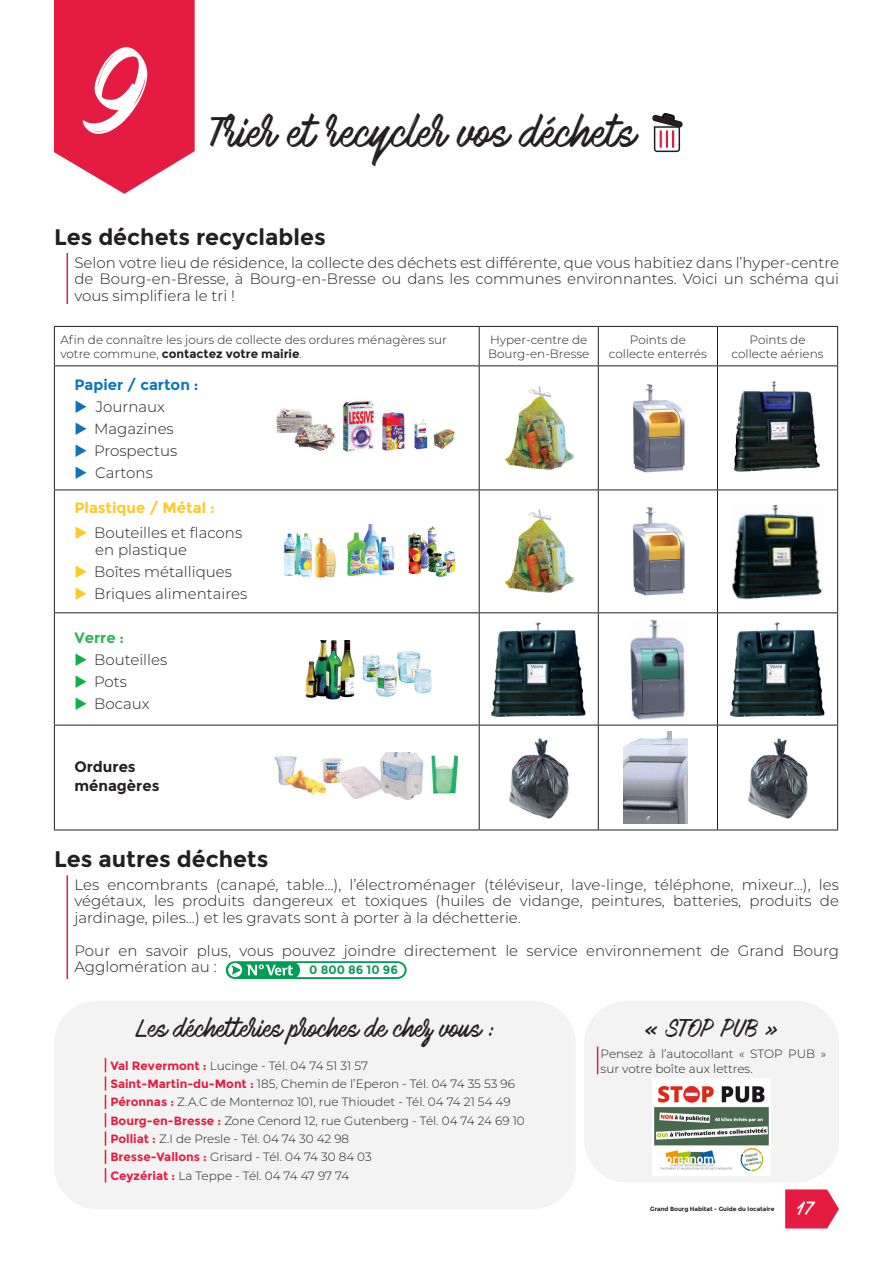
<style>
.page{position:relative;width:893px;height:1263px;background:#fff}
.page>*{position:absolute;margin:0;border:0;box-sizing:border-box;transform-origin:0 0}
.t1{font:105px "Mark My Words";color:#fff}
.t2{font:37.5px "Mark My Words";color:#231f20}
.t3{font:22.5px "Mark My Words";color:#231f20}
.t4{font:700 22.5px "Montserrat";color:#231f20}
.t5{font:16.5px "Mark My Words";color:#fff}
.t6{font:300 15px/16.5px "Montserrat";color:#231f20;text-align:justify}
.t7{font:700 15px "Montserrat";color:#fec927}
.t8{font:700 15px "Montserrat";color:#231f20}
.t9{font:700 15px "Montserrat";color:#0c76bd}
.t10{font:700 15px "Montserrat";color:#30b45c}
.t11{font:300 12px/14.4px "Montserrat";color:#231f20}
.t12{font:700 12px "Montserrat";color:#169656}
.t13{font:700 6px "Montserrat";color:#231f20}
.s1{font-weight:700}
.s2{color:#1072b9}
.s3{color:#fec927}
.s4{color:#fff}
.s5{color:#0cb14b}
.s6{font-weight:700;color:#e51b41}
</style>
<div class="page">
<svg style="left:785px;top:1189px;width:54px;height:39px;background:#e83658"></svg>
<svg style="left:54px;top:0;width:141px;height:194px;background:#e73455"></svg>
<hr style="left:67px;top:253px;width:1px;height:51px;background:#e51b41">
<hr style="left:67px;top:875px;width:1px;height:104px;background:#e51b41">
<svg style="left:226px;top:961px;width:181px;height:18px"></svg>
<hr style="left:54px;top:326px;width:425px;height:1px;background:#231f20">
<hr style="left:54px;top:327px;width:1px;height:38px;background:#231f20">
<hr style="left:479px;top:326px;width:119px;height:1px;background:#231f20">
<hr style="left:479px;top:327px;width:1px;height:38px;background:#231f20">
<hr style="left:598px;top:326px;width:119px;height:1px;background:#231f20">
<hr style="left:598px;top:327px;width:1px;height:38px;background:#231f20">
<hr style="left:717px;top:326px;width:121px;height:1px;background:#231f20">
<hr style="left:717px;top:327px;width:1px;height:38px;background:#231f20">
<hr style="left:837px;top:327px;width:1px;height:38px;background:#231f20">
<hr style="left:54px;top:365px;width:425px;height:1px;background:#231f20">
<hr style="left:54px;top:366px;width:1px;height:124px;background:#231f20">
<hr style="left:479px;top:365px;width:119px;height:1px;background:#231f20">
<hr style="left:479px;top:366px;width:1px;height:124px;background:#231f20">
<hr style="left:598px;top:365px;width:119px;height:1px;background:#231f20">
<hr style="left:598px;top:366px;width:1px;height:124px;background:#231f20">
<hr style="left:717px;top:365px;width:121px;height:1px;background:#231f20">
<hr style="left:717px;top:366px;width:1px;height:124px;background:#231f20">
<hr style="left:837px;top:366px;width:1px;height:124px;background:#231f20">
<hr style="left:54px;top:490px;width:425px;height:1px;background:#231f20">
<hr style="left:54px;top:490px;width:1px;height:122px;background:#231f20">
<hr style="left:479px;top:490px;width:119px;height:1px;background:#231f20">
<hr style="left:479px;top:490px;width:1px;height:122px;background:#231f20">
<hr style="left:598px;top:490px;width:119px;height:1px;background:#231f20">
<hr style="left:598px;top:490px;width:1px;height:122px;background:#231f20">
<hr style="left:717px;top:490px;width:121px;height:1px;background:#231f20">
<hr style="left:717px;top:490px;width:1px;height:122px;background:#231f20">
<hr style="left:837px;top:490px;width:1px;height:122px;background:#231f20">
<hr style="left:54px;top:612px;width:425px;height:1px;background:#231f20">
<hr style="left:54px;top:613px;width:1px;height:112px;background:#231f20">
<hr style="left:479px;top:612px;width:119px;height:1px;background:#231f20">
<hr style="left:479px;top:613px;width:1px;height:112px;background:#231f20">
<hr style="left:598px;top:612px;width:119px;height:1px;background:#231f20">
<hr style="left:598px;top:613px;width:1px;height:112px;background:#231f20">
<hr style="left:717px;top:612px;width:121px;height:1px;background:#231f20">
<hr style="left:717px;top:613px;width:1px;height:112px;background:#231f20">
<hr style="left:837px;top:613px;width:1px;height:112px;background:#231f20">
<hr style="left:54px;top:725px;width:425px;height:1px;background:#231f20">
<hr style="left:54px;top:725px;width:1px;height:104px;background:#231f20">
<hr style="left:479px;top:725px;width:119px;height:1px;background:#231f20">
<hr style="left:479px;top:725px;width:1px;height:104px;background:#231f20">
<hr style="left:598px;top:725px;width:119px;height:1px;background:#231f20">
<hr style="left:598px;top:725px;width:1px;height:104px;background:#231f20">
<hr style="left:717px;top:725px;width:121px;height:1px;background:#231f20">
<hr style="left:717px;top:725px;width:1px;height:104px;background:#231f20">
<hr style="left:837px;top:725px;width:1px;height:104px;background:#231f20">
<hr style="left:54px;top:829px;width:425px;height:1px;background:#231f20">
<hr style="left:479px;top:829px;width:119px;height:1px;background:#231f20">
<hr style="left:598px;top:829px;width:119px;height:1px;background:#231f20">
<hr style="left:717px;top:829px;width:121px;height:1px;background:#231f20">
<img style="left:505px;top:386px;width:69px;height:84px">
<img style="left:505px;top:509px;width:69px;height:84px">
<img style="left:633px;top:384px;width:52px;height:88px">
<img style="left:633px;top:507px;width:52px;height:88px">
<img style="left:734px;top:381px;width:86px;height:91px">
<img style="left:276px;top:400px;width:179px;height:52px">
<img style="left:284px;top:524px;width:172px;height:54px">
<img style="left:732px;top:504px;width:90px;height:96px">
<img style="left:305px;top:641px;width:127px;height:58px">
<img style="left:630px;top:619px;width:55px;height:101px">
<img style="left:731px;top:622px;width:94px;height:95px">
<img style="left:492px;top:622px;width:94px;height:95px">
<img style="left:274px;top:752px;width:184px;height:48px">
<img style="left:509px;top:738px;width:60px;height:81px">
<img style="left:624px;top:732px;width:63px;height:91px">
<img style="left:748px;top:738px;width:60px;height:81px">
<div style="left:54px;top:1001px;width:522px;height:208px;background:#f3f3f3;border-radius:43px"></div>
<div style="left:584px;top:1001px;width:255px;height:181px;background:#f3f3f3;border-radius:43px"></div>
<svg style="left:105px;top:1058px;width:1px;height:124px"></svg>
<svg style="left:597px;top:1046px;width:1px;height:28px"></svg>
<img style="left:652px;top:1079px;width:119px;height:96px">
<svg style="left:652px;top:113px;width:31px;height:40px"></svg>
<hr style="left:654px;top:126px;width:25px;height:2px;background:#231f20">
<p class="t1" style="left:94px;top:36px;width:56px">9</p>
<p class="t2" style="left:210px;top:112px;width:428px">Trier et recycler vos déchets</p>
<p class="t4" style="left:54px;top:224px;width:273px">Les déchets recyclables</p>
<p class="t6" style="left:74px;top:253px;width:766px">Selon votre lieu de résidence, la collecte des déchets est différente, que vous habitiez dans l’hyper-centre de Bourg-en-Bresse, à Bourg-en-Bresse ou dans les communes environnantes. Voici un schéma qui vous simplifiera le tri !</p>
<p class="t11" style="left:60px;top:332px;width:388px">Afin de connaître les jours de collecte des ordures ménagères sur votre commune, <span class="s1">contactez votre mairie</span>.</p>
<p class="t11" style="left:490px;top:332px;width:99px">Hyper-centre de</p>
<p class="t11" style="left:488px;top:347px;width:103px">Bourg-en-Bresse</p>
<p class="t9" style="left:74px;top:376px;width:126px">Papier / carton :</p>
<p class="t6" style="left:74px;top:398px;width:92px"><span class="s2">◆</span> Journaux</p>
<p class="t6" style="left:74px;top:420px;width:101px"><span class="s2">◆</span> Magazines</p>
<p class="t6" style="left:74px;top:442px;width:104px"><span class="s2">◆</span> Prospectus</p>
<p class="t6" style="left:74px;top:464px;width:80px"><span class="s2">◆</span> Cartons</p>
<p class="t7" style="left:74px;top:499px;width:142px">Plastique / Métal :</p>
<p class="t6" style="left:74px;top:524px;width:169px"><span class="s3">◆</span> Bouteilles et flacons</p>
<p class="t6" style="left:74px;top:541px;width:114px"><span class="s4">◆</span> en plastique</p>
<p class="t6" style="left:74px;top:563px;width:159px"><span class="s3">◆</span> Boîtes métalliques</p>
<p class="t6" style="left:74px;top:585px;width:174px"><span class="s3">◆</span> Briques alimentaires</p>
<p class="t10" style="left:74px;top:629px;width:51px">Verre :</p>
<p class="t6" style="left:74px;top:651px;width:94px"><span class="s5">◆</span> Bouteilles</p>
<p class="t6" style="left:74px;top:673px;width:54px"><span class="s5">◆</span> Pots</p>
<p class="t6" style="left:74px;top:695px;width:77px"><span class="s5">◆</span> Bocaux</p>
<p class="t8" style="left:74px;top:758px;width:63px">Ordures</p>
<p class="t8" style="left:74px;top:777px;width:87px">ménagères</p>
<p class="t11" style="left:630px;top:332px;width:57px">Points de</p>
<p class="t11" style="left:609px;top:347px;width:99px">collecte enterrés</p>
<p class="t11" style="left:750px;top:332px;width:57px">Points de</p>
<p class="t11" style="left:732px;top:347px;width:93px">collecte aériens</p>
<p class="t4" style="left:54px;top:846px;width:216px">Les autres déchets</p>
<p class="t6" style="left:74px;top:876px;width:766px">Les encombrants (canapé, table…), l’électroménager (téléviseur, lave-linge, téléphone, mixeur…), les végétaux, les produits dangereux et toxiques (huiles de vidange, peintures, batteries, produits de jardinage, piles…) et les gravats sont à porter à la déchetterie.</p>
<p class="t6" style="left:74px;top:942px;width:766px">Pour en savoir plus, vous pouvez joindre directement le service environnement de Grand Bourg<br>Agglomération au :</p>
<p class="t12" style="left:309px;top:963px;width:90px">0 800 86 10 96</p>
<p class="t3" style="left:136px;top:1015px;width:360px">Les déchetteries proches de chez vous :</p>
<p class="t11" style="left:110px;top:1058px;width:259px"><span class="s6">Val Revermont :</span> Lucinge - Tél. 04 74 51 31 57</p>
<p class="t11" style="left:110px;top:1076px;width:406px"><span class="s6">Saint-Martin-du-Mont :</span> 185, Chemin de l’Eperon - Tél. 04 74 35 53 96</p>
<p class="t11" style="left:110px;top:1094px;width:402px"><span class="s6">Péronnas :</span> Z.A.C de Monternoz 101, rue Thioudet - Tél. 04 74 21 54 49</p>
<p class="t11" style="left:110px;top:1113px;width:416px"><span class="s6">Bourg-en-Bresse :</span> Zone Cenord 12, rue Gutenberg - Tél. 04 74 24 69 10</p>
<p class="t11" style="left:110px;top:1131px;width:240px"><span class="s6">Polliat :</span> Z.I de Presle - Tél. 04 74 30 42 98</p>
<p class="t11" style="left:110px;top:1149px;width:263px"><span class="s6">Bresse-Vallons :</span> Grisard - Tél. 04 74 30 84 03</p>
<p class="t11" style="left:110px;top:1168px;width:240px"><span class="s6">Ceyzériat :</span> La Teppe - Tél. 04 74 47 97 74</p>
<p class="t3" style="left:644px;top:1015px;width:135px">« STOP PUB »</p>
<p class="t11" style="left:601px;top:1046px;width:227px">Pensez à l’autocollant « STOP PUB » sur votre boîte aux lettres.</p>
<p class="t13" style="left:650px;top:1205px;width:126px">Grand Bourg Habitat - Guide du locataire</p>
<p class="t5" style="left:798px;top:1199px;width:17px">17</p>
</div>
